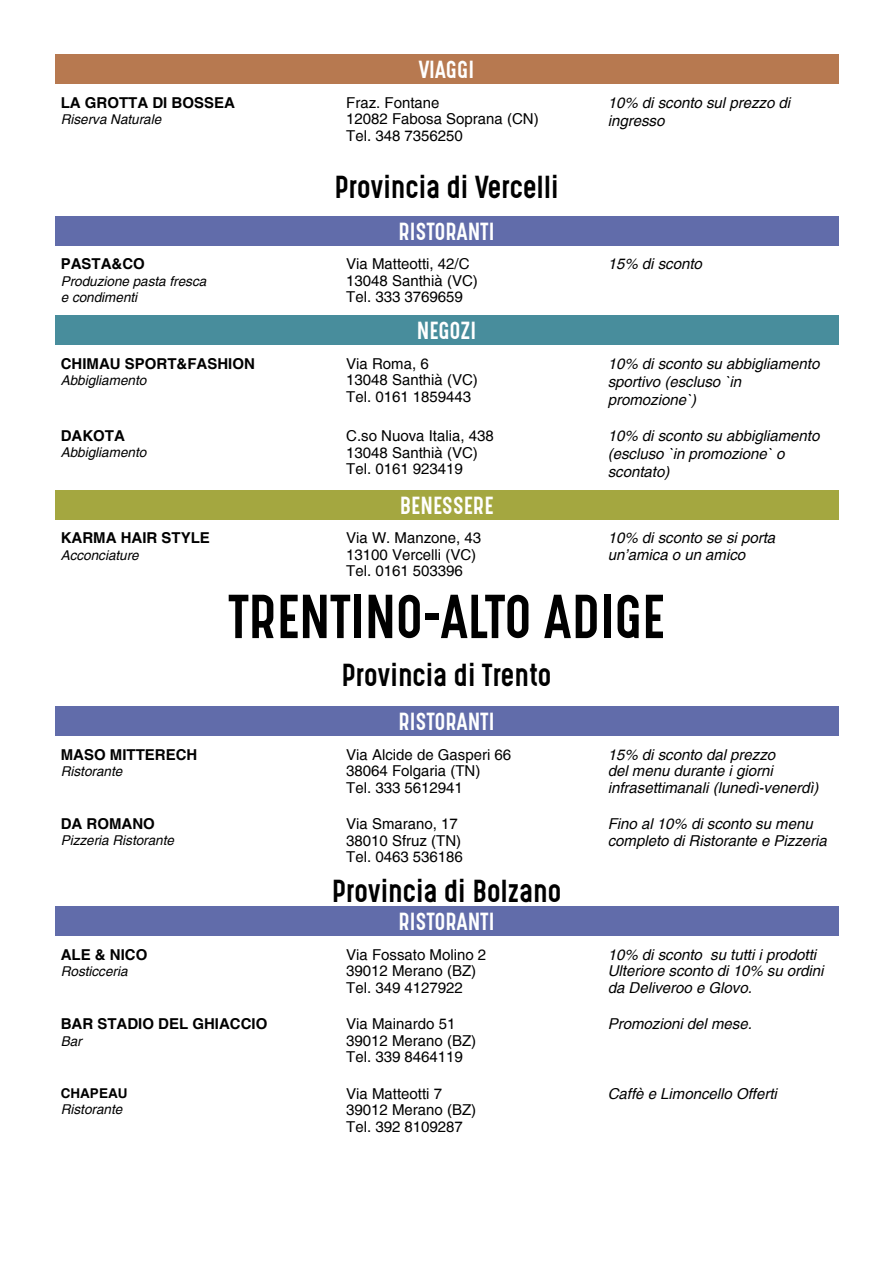
<style>
.page{position:relative;width:893px;height:1263px;background:#fff}
.page>*{position:absolute;margin:0;border:0;box-sizing:border-box;transform-origin:0 0}
.t1{font:52.5px "Gotcha Gothic";color:#000}
.t2{font:27px "Gotcha Gothic";color:#000}
.t3{font:21px "Gotcha Gothic";letter-spacing:.01em;color:#fff}
.t4{font:15px/16.5px "Helvetica";color:#000}
.t5{font:italic 15px/16.5px "Helvetica";color:#000}
.t6{font:700 15px "Helvetica";color:#000}
.t7{font:italic 13.5px/16.2px "Helvetica";color:#000}
.t8{font:700 13.5px "Helvetica";color:#000}
</style>
<div class="page">
<div style="left:55px;top:54px;width:783px;height:30px;background:#b77950"></div>
<div style="left:55px;top:216px;width:783px;height:30px;background:#616caa"></div>
<div style="left:55px;top:315px;width:783px;height:30px;background:#488d9c"></div>
<div style="left:55px;top:490px;width:783px;height:30px;background:#a4a740"></div>
<div style="left:55px;top:706px;width:783px;height:30px;background:#616caa"></div>
<div style="left:55px;top:906px;width:783px;height:30px;background:#616caa"></div>
<h3 class="t3" style="left:419px;top:53px;width:57px">VIAGGI</h3>
<p class="t6" style="left:61px;top:93px;width:176px">LA GROTTA DI BOSSEA</p>
<p class="t7" style="left:61px;top:111px;width:102px">Riserva Naturale</p>
<p class="t4" style="left:346px;top:94px;width:194px">Fraz. Fontane<br>12082 Fabosa Soprana (CN)<br>Tel. 348 7356250</p>
<p class="t5" style="left:608px;top:93px;width:184px;line-height:18px">10% di sconto sul prezzo di ingresso</p>
<h2 class="t2" style="left:334px;top:166px;width:226px">Provincia di Vercelli</h2>
<h3 class="t3" style="left:398px;top:215px;width:97px">RISTORANTI</h3>
<p class="t6" style="left:61px;top:255px;width:86px">PASTA&amp;CO</p>
<p class="t7" style="left:61px;top:273px;width:147px">Produzione pasta fresca e condimenti</p>
<p class="t4" style="left:346px;top:256px;width:133px">Via Matteotti, 42/C<br>13048 Santhià (VC)<br>Tel. 333 3769659</p>
<p class="t5" style="left:608px;top:256px;width:96px">15% di sconto</p>
<h3 class="t3" style="left:417px;top:314px;width:61px">NEGOZI</h3>
<p class="t6" style="left:61px;top:354px;width:196px">CHIMAU SPORT&amp;FASHION</p>
<p class="t7" style="left:61px;top:372px;width:87px">Abbigliamento</p>
<p class="t4" style="left:346px;top:355px;width:133px">Via Roma, 6<br>13048 Santhià (VC)<br>Tel. 0161 1859443</p>
<p class="t5" style="left:608px;top:354px;width:213px;line-height:18px">10% di sconto su abbigliamento sportivo (escluso `in promozione`)</p>
<p class="t6" style="left:61px;top:427px;width:66px">DAKOTA</p>
<p class="t7" style="left:61px;top:445px;width:87px">Abbigliamento</p>
<p class="t4" style="left:346px;top:428px;width:149px">C.so Nuova Italia, 438<br>13048 Santhià (VC)<br>Tel. 0161 923419</p>
<p class="t5" style="left:608px;top:427px;width:213px;line-height:18px">10% di sconto su abbigliamento (escluso `in promozione` o scontato)</p>
<h3 class="t3" style="left:400px;top:489px;width:95px">BENESSERE</h3>
<p class="t6" style="left:61px;top:529px;width:151px">KARMA HAIR STYLE</p>
<p class="t7" style="left:61px;top:547px;width:80px">Acconciature</p>
<p class="t4" style="left:346px;top:530px;width:137px">Via W. Manzone, 43<br>13100 Vercelli (VC)<br>Tel. 0161 503396</p>
<p class="t5" style="left:608px;top:530px;width:169px">10% di sconto se si porta un’amica o un amico</p>
<h1 class="t1" style="left:229px;top:577px;width:437px">TRENTINO-ALTO ADIGE</h1>
<h2 class="t2" style="left:342px;top:654px;width:211px">Provincia di Trento</h2>
<h3 class="t3" style="left:398px;top:705px;width:97px">RISTORANTI</h3>
<p class="t6" style="left:61px;top:745px;width:138px">MASO MITTERECH</p>
<p class="t7" style="left:61px;top:763px;width:63px">Ristorante</p>
<p class="t4" style="left:346px;top:746px;width:167px">Via Alcide de Gasperi 66<br>38064 Folgaria (TN)<br>Tel. 333 5612941</p>
<p class="t5" style="left:608px;top:746px;width:212px">15% di sconto dal prezzo<br>del menu durante i giorni infrasettimanali (lunedì-venerdì)</p>
<p class="t6" style="left:61px;top:815px;width:96px">DA ROMANO</p>
<p class="t7" style="left:61px;top:832px;width:115px">Pizzeria Ristorante</p>
<p class="t4" style="left:346px;top:816px;width:118px">Via Smarano, 17<br>38010 Sfruz (TN)<br>Tel. 0463 536186</p>
<p class="t5" style="left:608px;top:816px;width:221px">Fino al 10% di sconto su menu completo di Ristorante e Pizzeria</p>
<h2 class="t2" style="left:332px;top:871px;width:231px">Provincia di Bolzano</h2>
<h3 class="t3" style="left:398px;top:906px;width:97px">RISTORANTI</h3>
<p class="t6" style="left:61px;top:945px;width:88px">ALE &amp; NICO</p>
<p class="t7" style="left:61px;top:963px;width:68px">Rosticceria</p>
<p class="t4" style="left:346px;top:946px;width:142px">Via Fossato Molino 2<br>39012 Merano (BZ)<br>Tel. 349 4127922</p>
<p class="t5" style="left:608px;top:946px;width:217px">10% di sconto su tutti i prodotti<br>Ulteriore sconto di 10% su ordini da Deliveroo e Glovo.</p>
<p class="t6" style="left:61px;top:1015px;width:208px">BAR STADIO DEL GHIACCIO</p>
<p class="t7" style="left:61px;top:1033px;width:23px">Bar</p>
<p class="t8" style="left:61px;top:1084px;width:68px">CHAPEAU</p>
<p class="t7" style="left:61px;top:1101px;width:63px">Ristorante</p>
<p class="t4" style="left:346px;top:1016px;width:132px">Via Mainardo 51<br>39012 Merano (BZ)<br>Tel. 339 8464119</p>
<p class="t5" style="left:608px;top:1016px;width:146px">Promozioni del mese.</p>
<p class="t4" style="left:346px;top:1085px;width:132px">Via Matteotti 7<br>39012 Merano (BZ)<br>Tel. 392 8109287</p>
<p class="t5" style="left:608px;top:1085px;width:171px">Caffè e Limoncello Offerti</p>
</div>
